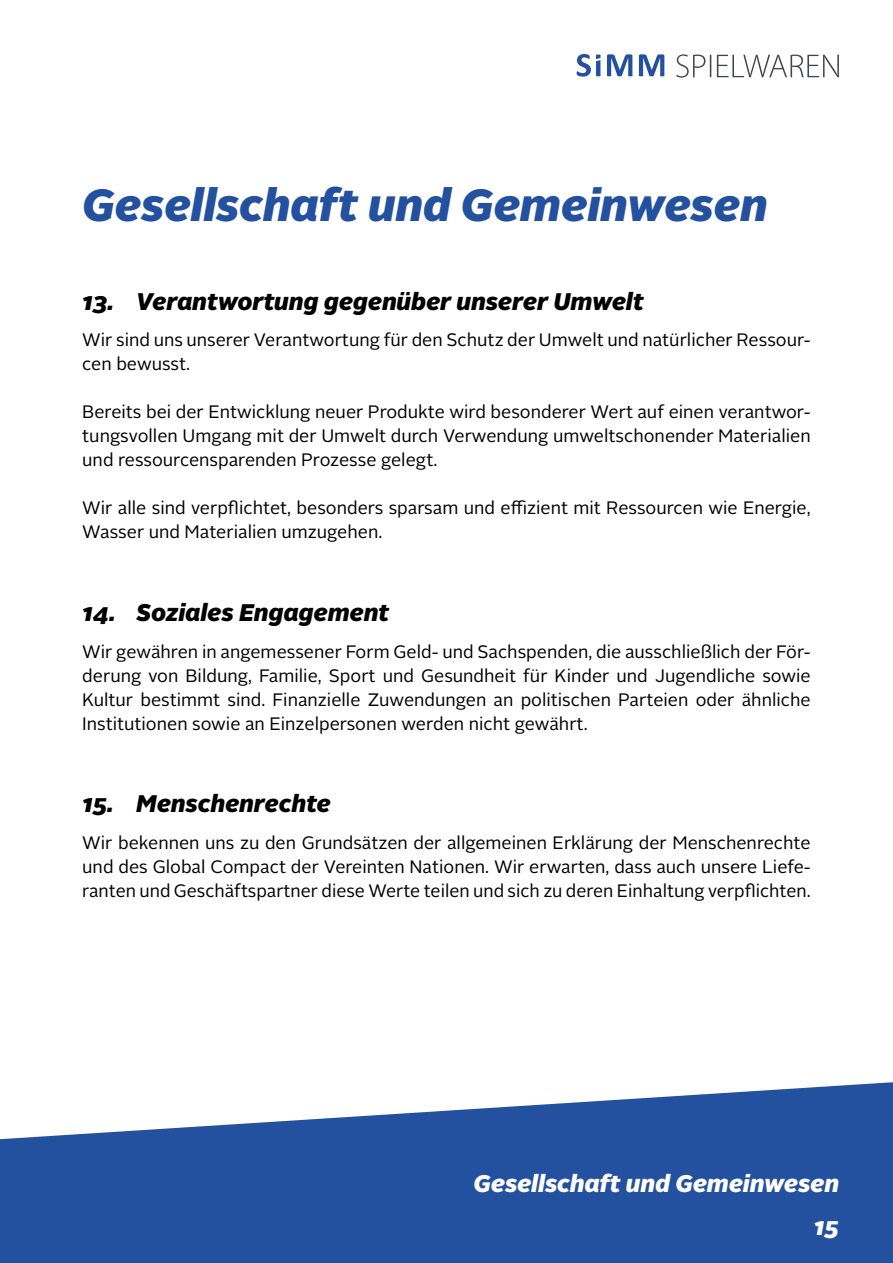
<style>
.page{position:relative;width:893px;height:1263px;background:#fff}
.page>*{position:absolute;margin:0;border:0;box-sizing:border-box;transform-origin:0 0}
.t1{font:italic 900 45px "Alright Sans";color:#2351a0}
.t2{font:italic 900 24px "Alright Sans";color:#000}
.t3{font:italic 900 24px "Alright Sans";color:#fff}
.t4{font:18px/24px "Alright Sans";color:#000;text-align:justify}
</style>
<div class="page">
<svg style="left:0;top:1082px;width:893px;height:181px;fill:#2351a0"></svg>
<svg style="left:577px;top:54px;width:23px;height:23px"></svg>
<svg style="left:607px;top:54px;width:25px;height:22px"></svg>
<svg style="left:639px;top:54px;width:25px;height:22px"></svg>
<svg style="left:676px;top:54px;width:163px;height:24px"></svg>
<h1 class="t1" style="left:82px;top:173px;width:687px">Gesellschaft und Gemeinwesen</h1>
<h2 class="t2" style="left:82px;top:284px;width:563px">13. Verantwortung gegenüber unserer Umwelt</h2>
<p class="t4" style="left:82px;top:328px;width:730px">Wir sind uns unserer Verantwortung für den Schutz der Umwelt und natürlicher Ressour&shy;cen bewusst.</p>
<p class="t4" style="left:82px;top:400px;width:730px">Bereits bei der Entwicklung neuer Produkte wird besonderer Wert auf einen verantwor&shy;tungsvollen Umgang mit der Umwelt durch Verwendung umweltschonender Materialien und ressourcensparenden Prozesse gelegt.</p>
<p class="t4" style="left:82px;top:496px;width:730px">Wir alle sind verpflichtet, besonders sparsam und effizient mit Ressourcen wie Energie,<br>Wasser und Materialien umzugehen.</p>
<h2 class="t2" style="left:82px;top:595px;width:308px">14. Soziales Engagement</h2>
<p class="t4" style="left:82px;top:640px;width:730px">Wir gewähren in angemessener Form Geld- und Sachspenden, die ausschließlich der För&shy;derung von Bildung, Familie, Sport und Gesundheit für Kinder und Jugendliche sowie Kultur bestimmt sind. Finanzielle Zuwendungen an politischen Parteien oder ähnliche Institutionen sowie an Einzelpersonen werden nicht gewährt.</p>
<h2 class="t2" style="left:82px;top:787px;width:250px">15. Menschenrechte</h2>
<p class="t4" style="left:82px;top:831px;width:730px">Wir bekennen uns zu den Grundsätzen der allgemeinen Erklärung der Menschenrechte und des Global Compact der Vereinten Nationen. Wir erwarten, dass auch unsere Liefe&shy;ranten und Geschäftspartner diese Werte teilen und sich zu deren Einhaltung verpflichten.</p>
<h2 class="t3" style="left:474px;top:1166px;width:367px">Gesellschaft und Gemeinwesen</h2>
<h2 class="t3" style="left:814px;top:1209px;width:27px">15</h2>
</div>
